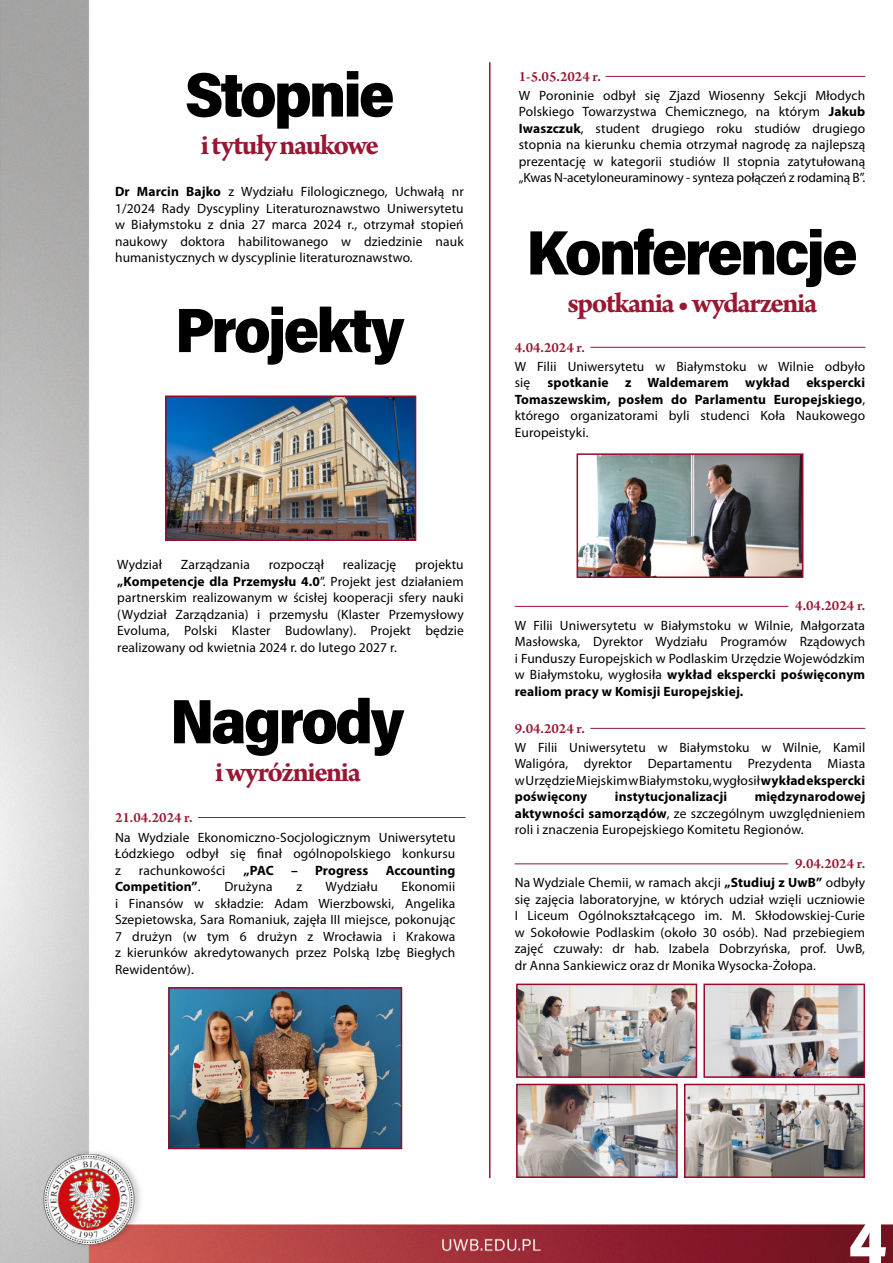
<style>
.page{position:relative;width:893px;height:1263px;background:#fff}
.page>*{position:absolute;margin:0;border:0;box-sizing:border-box;transform-origin:0 0}
.t1{font:64.5px "Acumin Variable Concept";color:#fff}
.t2{font:63px "Acumin Variable Concept";letter-spacing:-.05em;color:#000}
.t3{font:700 30px "Arno Pro";letter-spacing:-.045em;color:#981732}
.t4{font:600 15px "Arno Pro";color:#981732}
.t5{font:13.5px/16.5px "Myriad Pro";letter-spacing:.01em;color:#000;text-align:justify}
.t6{font:700 13.5px/16.5px "Myriad Pro";letter-spacing:.01em;color:#000;text-align:justify}
.s1{font-weight:700}
.s2{font-weight:400}
</style>
<div class="page">
<img style="left:0;top:0;width:893px;height:1263px">
<hr style="left:489px;top:62px;width:2px;height:1116px;background:#981732">
<hr style="left:605px;top:76px;width:260px;height:1px;background:#981732">
<img style="left:168px;top:398px;width:245px;height:140px">
<div style="left:165px;top:395px;width:251px;height:146px;border:2px solid #990a2c"></div>
<hr style="left:590px;top:347px;width:275px;height:1px;background:#981732">
<img style="left:580px;top:456px;width:220px;height:119px">
<div style="left:577px;top:453px;width:226px;height:125px;border:2px solid #990a2c"></div>
<hr style="left:198px;top:817px;width:268px;height:1px;background:#981732">
<img style="left:171px;top:990px;width:228px;height:156px">
<div style="left:168px;top:987px;width:234px;height:162px;border:2px solid #990a2c"></div>
<hr style="left:515px;top:606px;width:273px;height:1px;background:#981732">
<hr style="left:590px;top:728px;width:275px;height:1px;background:#981732">
<hr style="left:515px;top:863px;width:273px;height:1px;background:#981732">
<img style="left:519px;top:986px;width:175px;height:89px">
<div style="left:516px;top:983px;width:181px;height:95px;border:2px solid #990a2c"></div>
<img style="left:706px;top:986px;width:156px;height:89px">
<div style="left:703px;top:983px;width:162px;height:95px;border:2px solid #990a2c"></div>
<img style="left:687px;top:1087px;width:175px;height:88px">
<div style="left:684px;top:1084px;width:181px;height:94px;border:2px solid #990a2c"></div>
<img style="left:519px;top:1087px;width:156px;height:88px">
<div style="left:516px;top:1084px;width:162px;height:94px;border:2px solid #990a2c"></div>
<h2 class="t2" style="left:185px;top:51px;width:211px">Stopnie</h2>
<h3 class="t3" style="left:201px;top:128px;width:180px">i tytuły naukowe</h3>
<p class="t5" style="left:115px;top:183px;width:350px"><span class="s1">Dr Marcin Bajko</span> z Wydziału Filologicznego, Uchwałą nr 1/2024 Rady Dyscypliny Literaturoznawstwo Uniwersytetu w Białymstoku z dnia 27 marca 2024 r., otrzymał stopień naukowy doktora habilitowanego w dziedzinie nauk humanistycznych w dyscyplinie literaturoznawstwo.</p>
<h2 class="t2" style="left:175px;top:287px;width:231px">Projekty</h2>
<p class="t5" style="left:117px;top:556px;width:46px">Wydział</p>
<p class="t5" style="left:181px;top:556px;width:71px">Zarządzania</p>
<p class="t5" style="left:269px;top:556px;width:57px">rozpoczął</p>
<p class="t5" style="left:343px;top:556px;width:55px">realizację</p>
<p class="t5" style="left:117px;top:556px;width:348px;text-indent:298px">projektu <span class="s1">„Kompetencje dla Przemysłu 4.0</span>”. Projekt jest działaniem partnerskim realizowanym w ścisłej kooperacji sfery nauki (Wydział Zarządzania) i przemysłu (Klaster Przemysłowy Evoluma, Polski Klaster Budowlany). Projekt będzie realizowany od kwietnia 2024 r. do lutego 2027 r.</p>
<h2 class="t2" style="left:170px;top:678px;width:236px">Nagrody</h2>
<h3 class="t3" style="left:215px;top:755px;width:147px">i wyróżnienia</h3>
<p class="t4" style="left:115px;top:809px;width:79px">21.04.2024 r.</p>
<p class="t5" style="left:115px;top:829px;width:342px">Na Wydziale Ekonomiczno-Socjologicznym Uniwersytetu Łódzkiego odbył się finał ogólnopolskiego konkursu z</p>
<p class="t5" style="left:139px;top:862px;width:88px">rachunkowości</p>
<p class="t6" style="left:243px;top:862px;width:32px">„PAC</p>
<p class="t6" style="left:291px;top:862px;width:79px">– Progress</p>
<p class="t6" style="left:386px;top:862px;width:71px">Accounting</p>
<p class="t6" style="left:115px;top:878px;width:87px">Competition”<span class="s2">.</span></p>
<p class="t5" style="left:224px;top:878px;width:50px">Drużyna</p>
<p class="t5" style="left:296px;top:878px;width:7px">z</p>
<p class="t5" style="left:325px;top:878px;width:54px">Wydziału</p>
<p class="t5" style="left:115px;top:878px;width:342px;text-indent:287px">Ekonomii i Finansów w składzie: Adam Wierzbowski, Angelika Szepietowska, Sara Romaniuk, zajęła III miejsce, pokonując 7 drużyn (w tym 6 drużyn z Wrocławia i Krakowa z kierunków akredytowanych przez Polską Izbę Biegłych Rewidentów).</p>
<p class="t4" style="left:519px;top:68px;width:83px">1-5.05.2024 r.</p>
<p class="t5" style="left:519px;top:87px;width:348px">W Poroninie odbył się Zjazd Wiosenny Sekcji Młodych Polskiego Towarzystwa Chemicznego, na którym <span class="s1">Jakub Iwaszczuk</span>, student drugiego roku studiów drugiego stopnia na kierunku chemia otrzymał nagrodę za najlepszą prezentację w kategorii studiów II stopnia zatytułowaną „Kwas N-acetyloneuraminowy - synteza połączeń z rodaminą B”.</p>
<h2 class="t2" style="left:526px;top:209px;width:333px">Konferencje</h2>
<h3 class="t3" style="left:567px;top:285px;width:251px">spotkania • wydarzenia</h3>
<p class="t4" style="left:515px;top:339px;width:72px">4.04.2024 r.</p>
<p class="t5" style="left:515px;top:358px;width:352px">W Filii Uniwersytetu w Białymstoku w Wilnie odbyło się</p>
<p class="t6" style="left:515px;top:374px;width:352px;text-indent:33px">spotkanie z Waldemarem wykład ekspercki Tomaszewskim, posłem do Parlamentu Europejskiego<span class="s2">, którego organizatorami byli studenci Koła Naukowego Europeistyki.</span></p>
<p class="t4" style="left:795px;top:597px;width:72px">4.04.2024 r.</p>
<p class="t5" style="left:515px;top:617px;width:352px">W Filii Uniwersytetu w Białymstoku w Wilnie, Małgorzata Masłowska, Dyrektor Wydziału Programów Rządowych i Funduszy Europejskich w Podlaskim Urzędzie Wojewódzkim w Białymstoku, wygłosiła <span class="s1">wykład ekspercki poświęconym realiom pracy w Komisji Europejskiej.</span></p>
<p class="t4" style="left:515px;top:720px;width:72px">9.04.2024 r.</p>
<p class="t5" style="left:515px;top:739px;width:352px">W Filii Uniwersytetu w Białymstoku w Wilnie, Kamil Waligóra, dyrektor Departamentu Prezydenta Miasta w Urzędzie Miejskim w Białymstoku, wygłosił <span class="s1">wykład ekspercki poświęcony</span></p>
<p class="t5" style="left:515px;top:788px;width:352px;text-indent:240px"><span class="s1">międzynarodowej aktywności samorządów</span>, ze szczególnym uwzględnieniem roli i znaczenia Europejskiego Komitetu Regionów.</p>
<p class="t6" style="left:615px;top:788px;width:114px">instytucjonalizacji</p>
<p class="t4" style="left:795px;top:855px;width:72px">9.04.2024 r.</p>
<p class="t5" style="left:515px;top:874px;width:352px">Na Wydziale Chemii, w ramach akcji <span class="s1">„Studiuj z UwB”</span> odbyły się zajęcia laboratoryjne, w których udział wzięli uczniowie I Liceum Ogólnokształcącego im. M. Skłodowskiej-Curie w Sokołowie Podlaskim (około 30 osób). Nad przebiegiem zajęć czuwały: dr hab. Izabela Dobrzyńska, prof. UwB, dr Anna Sankiewicz oraz dr Monika Wysocka-Żołopa.</p>
<h1 class="t1" style="left:848px;top:1198px;width:40px">4</h1>
</div>
